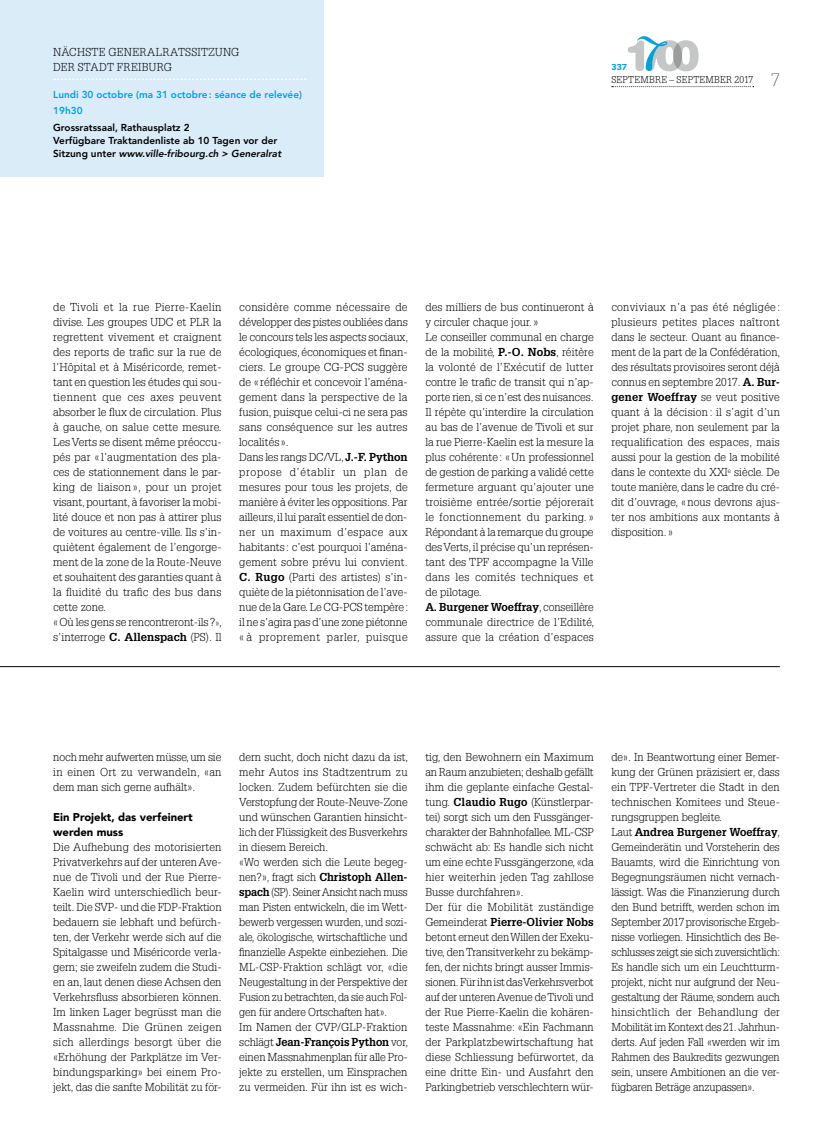
<style>
.page{position:relative;width:833px;height:1134px;background:#fff}
.page>*{position:absolute;margin:0;border:0;box-sizing:border-box;transform-origin:0 0}
.t1{font:300 11.25px/15px "Glypha LT Std";color:#000}
.t2{font:300 11.25px/15px "Glypha LT Std";letter-spacing:.025em;color:#000}
.t3{font:900 11.25px/15px "Avenir LT Std";color:#000}
.t4{font:800 10px/13.1px "Avenir LT Std";color:#000}
.t5{font:800 10px/16.6px "Avenir LT Std";color:#00a2db}
.t6{font:300 9.75px "Glypha LT Std";letter-spacing:.025em;color:#000}
.t7{font:900 8.75px "Avenir LT Std";color:#00a2db}
.s1{font-style:italic}
.s2{font-weight:100;font-size:17.5px}
.s3{font-size:8.75px}
.s4{font-weight:700}
</style>
<div class="page">
<svg style="left:612px;top:86px;width:142px;height:1px"></svg>
<svg style="left:628px;top:36px;width:70px;height:35px"></svg>
<hr style="left:0;top:666px;width:780px;height:1px;background:#000">
<div style="left:0;top:0;width:323px;height:176px;background:#dbecf9"></div>
<svg style="left:54px;top:78px;width:251px;height:2px"></svg>
<p class="t2" style="left:53px;top:45px;width:188px">NÄCHSTE GENERALRATSSITZUNG<br>DER STADT FREIBURG</p>
<p class="t5" style="left:53px;top:86px;width:250px">Lundi 30 octobre (ma 31 octobre: séance de relevée)<br>19h30</p>
<p class="t4" style="left:53px;top:121px;width:229px">Grossratssaal, Rathausplatz 2<br>Verfügbare Traktandenliste ab 10 Tagen vor der<br>Sitzung unter <span class="s1">www.ville-fribourg.ch &gt; Generalrat</span></p>
<p class="t7" style="left:611px;top:62px;width:17px">337</p>
<p class="t6" style="left:611px;top:74px;width:170px">SEPTEMBRE – SEPTEMBER 2017 <span class="s2">7</span></p>
<p class="t1" style="left:53px;top:300px;width:170px">de Tivoli et la rue Pierre-Kaelin divise. Les groupes UDC et PLR la regrettent vivement et craignent des reports de trafic sur la rue de l’Hôpital et à Miséricorde, remet&shy;tant en question les études qui sou&shy;tiennent que ces axes peuvent absorber le flux de circulation. Plus à gauche, on salue cette mesure.<br>Les Verts se disent même préoccu&shy;pés par « l’augmentation des pla&shy;ces de stationnement dans le par&shy;king de liaison », pour un projet visant, pourtant, à favoriser la mobi&shy;lité douce et non pas à attirer plus de voitures au centre-ville. Ils s’in&shy;quiètent également de l’engorge&shy;ment de la zone de la Route-Neuve et souhaitent des garanties quant à la fluidité du trafic des bus dans cette zone.<br>«Où les gens se rencontreront-ils?<span class="s3">»</span>, s’interroge <span class="s4">C. Allenspach</span> (PS). Il</p>
<p class="t1" style="left:239px;top:300px;width:170px">considère comme nécessaire de développer des pistes oubliées dans le concours tels les aspects sociaux, écologiques, économiques et finan&shy;ciers. Le groupe CG-PCS suggère de « réfléchir et concevoir l’aména&shy;gement dans la perspective de la fusion, puisque celui-ci ne sera pas sans conséquence sur les autres localités ».<br>Dans les rangs DC/VL, <span class="s4">J.-F. Python </span>propose d’établir un plan de mesures pour tous les projets, de manière à éviter les oppositions. Par ailleurs, il lui paraît essentiel de don&shy;ner un maximum d’espace aux habitants : c’est pourquoi l’aména&shy;gement sobre prévu lui convient.<br><span class="s4">C. Rugo</span> (Parti des artistes) s’in&shy;quiète de la piétonnisation de l’ave&shy;nue de la Gare. Le CG-PCS tempère: il ne s’agira pas d’une zone piétonne « à proprement parler, puisque</p>
<p class="t1" style="left:425px;top:300px;width:170px">des milliers de bus continueront à y circuler chaque jour. »<br>Le conseiller communal en charge de la mobilité, <span class="s4">P.-O. Nobs</span>, réitère la volonté de l’Exécutif de lutter contre le trafic de transit qui n’ap&shy;porte rien, si ce n’est des nuisances.<br>Il répète qu’interdire la circulation au bas de l’avenue de Tivoli et sur la rue Pierre-Kaelin est la mesure la plus cohérente : «Un professionnel de gestion de parking a validé cette fermeture arguant qu’ajouter une troisième entrée/sortie péjorerait le fonctionnement du parking. » Répondant à la remarque du groupe des Verts, il précise qu’un représen&shy;tant des TPF accompagne la Ville dans les comités techniques et de pilotage.<br><span class="s4">A. Burgener Woeffray</span>, conseillère communale directrice de l’Edilité, assure que la création d’espaces</p>
<p class="t1" style="left:611px;top:300px;width:170px;text-align:justify">conviviaux n’a pas été négligée : plusieurs petites places naîtront dans le secteur. Quant au finance&shy;ment de la part de la Confédération, des résultats provisoires seront déjà connus en septembre 2017. <span class="s4">A. Bur&shy;gener Woeffray</span> se veut positive quant à la décision : il s’agit d’un projet phare, non seulement par la requalification des espaces, mais aussi pour la gestion de la mobilité dans le contexte du XXI<sup>e</sup> siècle. De toute manière, dans le cadre du cré&shy;dit d’ouvrage, «nous devrons ajus&shy;ter nos ambitions aux montants à disposition. »</p>
<p class="t1" style="left:53px;top:750px;width:170px;text-align:justify">noch mehr aufwerten müsse, um sie in einen Ort zu verwandeln, «an dem man sich gerne aufhält».</p>
<p class="t3" style="left:53px;top:810px;width:141px">Ein Projekt, das verfeinert werden muss</p>
<p class="t1" style="left:53px;top:840px;width:170px;text-align:justify">Die Aufhebung des motorisierten Privatverkehrs auf der unteren Ave&shy;nue de Tivoli und der Rue Pierre-Kaelin wird unterschiedlich beur&shy;teilt. Die SVP- und die FDP-Fraktion bedauern sie lebhaft und befürch&shy;ten, der Verkehr werde sich auf die Spitalgasse und Miséricorde verla&shy;gern; sie zweifeln zudem die Studi&shy;en an, laut denen diese Achsen den Verkehrsfluss absorbieren können.<br>Im linken Lager begrüsst man die Massnahme. Die Grünen zeigen sich allerdings besorgt über die «Erhöhung der Parkplätze im Ver&shy;bindungsparking» bei einem Pro&shy;jekt, das die sanfte Mobilität zu för-</p>
<p class="t1" style="left:239px;top:750px;width:170px">dern sucht, doch nicht dazu da ist, mehr Autos ins Stadtzentrum zu locken. Zudem befürchten sie die Verstopfung der Route-Neuve-Zone und wünschen Garantien hinsicht&shy;lich der Flüssigkeit des Busverkehrs in diesem Bereich.<br>«Wo werden sich die Leute begeg&shy;nen?», fragt sich <span class="s4">Christoph Allen&shy;spach</span> (SP). Seiner Ansicht nach muss man Pisten entwickeln, die im Wett&shy;bewerb vergessen wurden, und sozi&shy;ale, ökologische, wirtschaftliche und finanzielle Aspekte einbeziehen. Die ML-CSP-Fraktion schlägt vor, «die Neugestaltung in der Perspektive der Fusion zu betrachten, da sie auch Fol&shy;gen für andere Ortschaften hat».<br>Im Namen der CVP/GLP-Fraktion schlägt <span class="s4">Jean-François Python</span> vor, einen Massnahmenplan für alle Pro&shy;jekte zu erstellen, um Einsprachen zu vermeiden. Für ihn ist es wich-</p>
<p class="t1" style="left:425px;top:750px;width:170px">tig, den Bewohnern ein Maximum an Raum anzubieten; deshalb gefällt ihm die geplante einfache Gestal&shy;tung. <span class="s4">Claudio Rugo</span> (Künstlerpar&shy;tei) sorgt sich um den Fussgänger&shy;charakter der Bahnhofallee. ML-CSP schwächt ab: Es handle sich nicht um eine echte Fussgängerzone, «da hier weiterhin jeden Tag zahllose Busse durchfahren».<br>Der für die Mobilität zuständige Gemeinderat <span class="s4">Pierre-Olivier Nobs </span>betont erneut den Willen der Exeku&shy;tive, den Transitverkehr zu bekämp&shy;fen, der nichts bringt ausser Immis&shy;sionen. Für ihn ist das Verkehrsverbot auf der unteren Avenue de Tivoli und der Rue Pierre-Kaelin die kohären&shy;teste Massnahme: «Ein Fachmann der Parkplatzbewirtschaftung hat diese Schliessung befürwortet, da eine dritte Ein- und Ausfahrt den Parkingbetrieb verschlechtern wür-</p>
<p class="t1" style="left:611px;top:750px;width:170px">de». In Beantwortung einer Bemer&shy;kung der Grünen präzisiert er, dass ein TPF-Vertreter die Stadt in den technischen Komitees und Steue&shy;rungsgruppen begleite.<br>Laut <span class="s4">Andrea Burgener Woeffray</span>, Gemeinderätin und Vorsteherin des Bauamts, wird die Einrichtung von Begegnungsräumen nicht vernach&shy;lässigt. Was die Finanzierung durch den Bund betrifft, werden schon im September 2017 provisorische Ergeb&shy;nisse vorliegen. Hinsichtlich des Be&shy;schlusses zeigt sie sich zuversichtlich:<br>Es handle sich um ein Leuchtturm&shy;projekt, nicht nur aufgrund der Neu&shy;gestaltung der Räume, sondern auch hinsichtlich der Behandlung der Mobilität im Kontext des 21. Jahrhun&shy;derts. Auf jeden Fall «werden wir im Rahmen des Baukredits gezwungen sein, unsere Ambitionen an die ver&shy;fügbaren Beträge anzupassen».</p>
</div>
